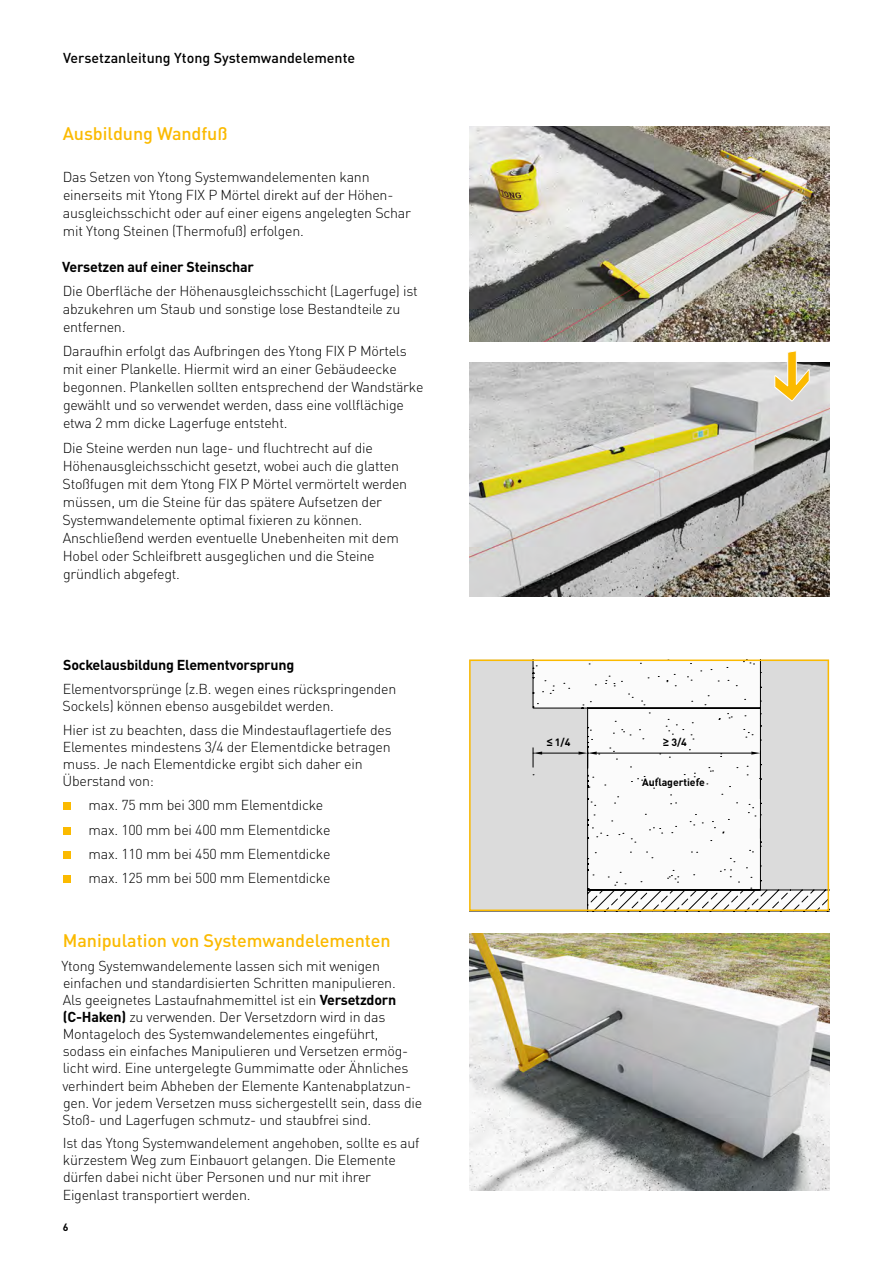
<style>
.page{position:relative;width:893px;height:1263px;background:#fff}
.page>*{position:absolute;margin:0;border:0;box-sizing:border-box;transform-origin:0 0}
.t1{font:500 18px "DIN Pro";letter-spacing:-.005em;color:#fbba00}
.t2{font:300 14.25px/17.1px "DIN Pro";letter-spacing:-.015em;color:#000}
.t3{font:700 14.25px "DIN Pro";letter-spacing:-.015em;color:#000}
.t4{font:500 14.25px "DIN Pro";color:#000}
.t5{font:700 10.5px "DIN Pro";letter-spacing:-.005em;color:#000}
.s1{font-weight:700}
.s2{font-family:"Arial"}
</style>
<div class="page">
<div style="left:63px;top:802px;width:8px;height:8px;background:#fbba00"></div>
<div style="left:63px;top:827px;width:8px;height:8px;background:#fbba00"></div>
<div style="left:63px;top:851px;width:8px;height:8px;background:#fbba00"></div>
<div style="left:63px;top:875px;width:8px;height:8px;background:#fbba00"></div>
<img style="left:470px;top:933px;width:360px;height:257px">
<img style="left:470px;top:126px;width:360px;height:215px">
<img style="left:470px;top:362px;width:360px;height:235px">
<svg style="left:597px;top:662px;width:229px;height:246px"></svg>
<hr style="left:597px;top:753px;width:154px;height:1px;background:#000">
<svg style="left:751px;top:662px;width:75px;height:228px"></svg>
<svg style="left:472px;top:662px;width:125px;height:246px"></svg>
<div style="left:469px;top:659px;width:360px;height:252px;border:2px solid #fbba00"></div>
<svg style="left:774px;top:351px;width:37px;height:54px"></svg>
<p class="t4" style="left:63px;top:48px;width:294px">Versetzanleitung Ytong Systemwandelemente</p>
<p class="t1" style="left:63px;top:121px;width:166px">Ausbildung Wandfuß</p>
<p class="t2" style="left:63px;top:167px;width:350px;line-height:18px">Das Setzen von Ytong Systemwandelementen kann einerseits mit Ytong FIX P Mörtel direkt auf der Höhen&shy;ausgleichsschicht oder auf einer eigens angelegten Schar mit Ytong Steinen (Thermofuß) erfolgen.</p>
<p class="t3" style="left:62px;top:255px;width:193px">Versetzen auf einer Steinschar</p>
<p class="t2" style="left:63px;top:281px;width:356px;line-height:18px">Die Oberfläche der Höhenausgleichsschicht (Lagerfuge) ist abzukehren um Staub und sonstige lose Bestandteile zu entfernen.</p>
<p class="t2" style="left:63px;top:342px;width:362px;line-height:18px">Daraufhin erfolgt das Aufbringen des Ytong FIX P Mörtels mit einer Plankelle. Hiermit wird an einer Gebäudeecke begonnen. Plankellen sollten entsprechend der Wandstärke gewählt und so verwendet werden, dass eine vollflächige etwa 2 mm dicke Lagerfuge entsteht.</p>
<p class="t2" style="left:63px;top:438px;width:346px;line-height:18px">Die Steine werden nun lage- und fluchtrecht auf die Höhenausgleichsschicht gesetzt, wobei auch die glatten Stoßfugen mit dem Ytong FIX P Mörtel vermörtelt werden müssen, um die Steine für das spätere Aufsetzen der Systemwandelemente optimal fixieren zu können.<br>Anschließend werden eventuelle Unebenheiten mit dem Hobel oder Schleifbrett ausgeglichen und die Steine gründlich abgefegt.</p>
<p class="t3" style="left:63px;top:653px;width:233px">Sockelausbildung Elementvorsprung</p>
<p class="t2" style="left:63px;top:680px;width:335px">Elementvorsprünge (z. B. wegen eines rückspringenden<br>Sockels) können ebenso ausgebildet werden.</p>
<p class="t2" style="left:63px;top:720px;width:331px">Hier ist zu beachten, dass die Mindestauflagertiefe des Elementes mindestens 3/4 der Elementdicke betragen muss. Je nach Elementdicke ergibt sich daher ein Überstand von:</p>
<p class="t2" style="left:89px;top:792px;width:243px;line-height:24.5px">max. 75 mm bei 300 mm Elementdicke max. 100 mm bei 400 mm Elementdicke max. 110 mm bei 450 mm Elementdicke max. 125 mm bei 500 mm Elementdicke</p>
<p class="t1" style="left:63px;top:929px;width:329px">Manipulation von Systemwandelementen</p>
<p class="t2" style="left:61px;top:956px;width:362px">Ytong Systemwandelemente lassen sich mit wenigen einfachen und standardisierten Schritten manipulieren.<br>Als geeignetes Lastaufnahmemittel ist ein <span class="s1">Versetzdorn (C-Haken)</span> zu verwenden. Der Versetzdorn wird in das Montageloch des Systemwandelementes eingeführt, sodass ein einfaches Manipulieren und Versetzen ermög&shy;licht wird. Eine untergelegte Gummimatte oder Ähnliches verhindert beim Abheben der Elemente Kantenabplatzun&shy;gen. Vor jedem Versetzen muss sichergestellt sein, dass die Stoß- und Lagerfugen schmutz- und staubfrei sind.</p>
<p class="t2" style="left:63px;top:1134px;width:358px">Ist das Ytong Systemwandelement angehoben, sollte es auf kürzestem Weg zum Einbauort gelangen. Die Elemente dürfen dabei nicht über Personen und nur mit ihrer Eigenlast transportiert werden.</p>
<p class="t5" style="left:63px;top:1219px;width:7px">6</p>
<p class="t5" style="left:547px;top:733px;width:25px"><span class="s2">≤</span> 1/4</p>
<p class="t5" style="left:663px;top:733px;width:25px"><span class="s2">≥</span> 3/4</p>
<p class="t5" style="left:642px;top:774px;width:64px">Auflagertiefe</p>
</div>
